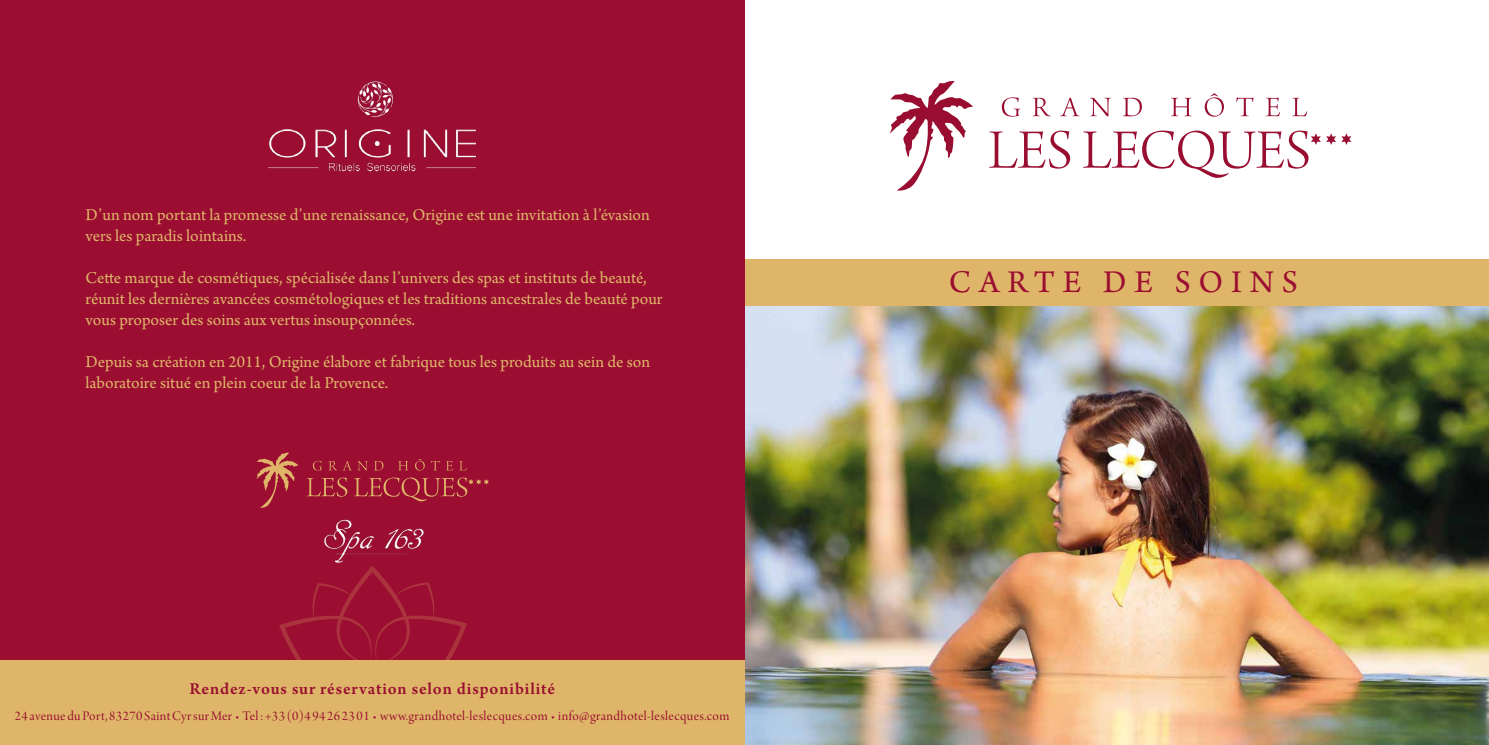
<style>
.page{position:relative;width:1489px;height:745px;background:#fff}
.page>*{position:absolute;margin:0;border:0;box-sizing:border-box;transform-origin:0 0}
.t1{font:33.25px "Arno Pro";letter-spacing:.235em;color:#9b0d31}
.t2{font:17.5px/21px "Arno Pro";color:#dfb669}
.t3{font:600 17.5px "Arno Pro";letter-spacing:.05em;color:#990e30}
.t4{font:14px "Arno Pro Display";letter-spacing:.03em;color:#990e30}
</style>
<div class="page">
<svg style="left:889px;top:81px;width:83px;height:109px"></svg>
<svg style="left:989px;top:130px;width:81px;height:38px"></svg>
<svg style="left:1083px;top:130px;width:252px;height:48px"></svg>
<svg style="left:1341px;top:133px;width:10px;height:12px"></svg>
<svg style="left:1001px;top:97px;width:19px;height:20px"></svg>
<svg style="left:1032px;top:98px;width:18px;height:18px"></svg>
<svg style="left:1060px;top:98px;width:19px;height:18px"></svg>
<svg style="left:1089px;top:98px;width:21px;height:18px"></svg>
<svg style="left:1123px;top:98px;width:18px;height:18px"></svg>
<svg style="left:1171px;top:98px;width:20px;height:18px"></svg>
<svg style="left:1236px;top:97px;width:17px;height:19px"></svg>
<svg style="left:1265px;top:98px;width:14px;height:18px"></svg>
<svg style="left:1292px;top:98px;width:15px;height:18px"></svg>
<svg style="left:1204px;top:93px;width:19px;height:24px"></svg>
<img style="left:744px;top:306px;width:744px;height:438px">
<div style="left:742px;top:259px;width:746px;height:47px;background:#dfb669"></div>
<div style="left:0;top:0;width:744px;height:660px;background:#9b0d31"></div>
<svg style="left:256px;top:452px;width:42px;height:55px"></svg>
<svg style="left:306px;top:477px;width:41px;height:19px"></svg>
<svg style="left:354px;top:477px;width:135px;height:24px"></svg>
<svg style="left:313px;top:460px;width:9px;height:10px"></svg>
<svg style="left:328px;top:461px;width:40px;height:9px"></svg>
<svg style="left:374px;top:461px;width:9px;height:9px"></svg>
<svg style="left:398px;top:461px;width:10px;height:9px"></svg>
<svg style="left:431px;top:461px;width:8px;height:9px"></svg>
<svg style="left:446px;top:461px;width:7px;height:9px"></svg>
<svg style="left:459px;top:461px;width:7px;height:9px"></svg>
<svg style="left:415px;top:458px;width:9px;height:12px"></svg>
<svg style="left:279px;top:566px;width:188px;height:94px"></svg>
<div style="left:0;top:660px;width:744px;height:84px;background:#dfb669"></div>
<img style="left:269px;top:81px;width:206px;height:91px">
<img style="left:324px;top:519px;width:100px;height:44px">
<p class="t2" style="left:86px;top:205px;width:566px">D’un nom portant la promesse d’une renaissance, Origine est une invitation à l’évasion vers les paradis lointains.</p>
<p class="t2" style="left:86px;top:268px;width:578px">Cette marque de cosmétiques, spécialisée dans l’univers des spas et instituts de beauté, réunit les dernières avancées cosmétologiques et les traditions ancestrales de beauté pour vous proposer des soins aux vertus insoupçonnées.</p>
<p class="t2" style="left:86px;top:352px;width:566px">Depuis sa création en 2011, Origine élabore et fabrique tous les produits au sein de son laboratoire situé en plein coeur de la Provence.</p>
<p class="t3" style="left:189px;top:678px;width:367px">Rendez-vous sur réservation selon disponibilité</p>
<p class="t4" style="left:15px;top:707px;width:716px">24 avenue du Port, 83270 Saint Cyr sur Mer • Tel : +33 (0)4 94 26 23 01 • www.grandhotel-leslecques.com • info@grandhotel-leslecques.com</p>
<h1 class="t1" style="left:948px;top:263px;width:350px">CARTE DE SOINS</h1>
</div>
